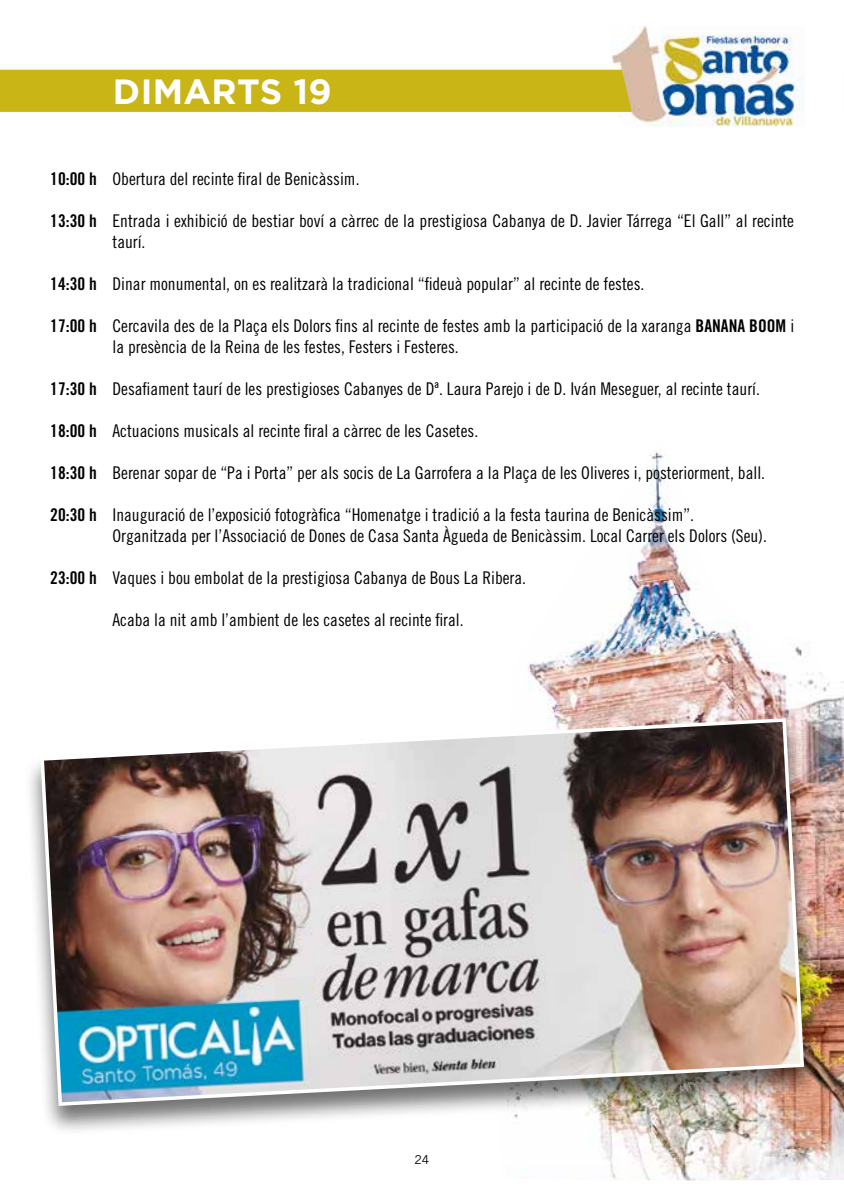
<style>
.page{position:relative;width:844px;height:1191px;background:#fff}
.page>*{position:absolute;margin:0;border:0;box-sizing:border-box;transform-origin:0 0}
.t1{font:700 35px "Gotham";letter-spacing:.01em;color:#fff}
.t2{font:17.5px/21px "Trade Gothic LT Std Cn 18";color:#000}
.t3{font:17.5px "Trade Gothic LT Std Bd Cn 20";color:#000}
.t4{font:12.25px "Trade Gothic LT Std";color:#000}
.s1{font-family:"Trade Gothic LT Std Bd Cn 20"}
</style>
<div class="page">
<img style="left:508px;top:450px;width:335px;height:730px">
<img style="left:610px;top:26px;width:192px;height:100px">
<div style="left:0;top:70px;width:631px;height:42px;background:#c9b516"></div>
<div style="left:24px;top:717px;width:795px;height:419px;background:#000;opacity:.55"></div>
<img style="left:38px;top:716px;width:767px;height:391px">
<h1 class="t1" style="left:113px;top:71px;width:220px">DIMARTS 19</h1>
<p class="t3" style="left:50px;top:168px;width:48px">10:00 h</p>
<p class="t3" style="left:50px;top:210px;width:48px">13:30 h</p>
<p class="t3" style="left:50px;top:273px;width:48px">14:30 h</p>
<p class="t3" style="left:50px;top:315px;width:48px">17:00 h</p>
<p class="t3" style="left:50px;top:378px;width:48px">17:30 h</p>
<p class="t3" style="left:50px;top:420px;width:48px">18:00 h</p>
<p class="t3" style="left:50px;top:462px;width:48px">18:30 h</p>
<p class="t3" style="left:50px;top:504px;width:48px">20:30 h</p>
<p class="t3" style="left:50px;top:567px;width:48px">23:00 h</p>
<p class="t2" style="left:112px;top:168px;width:248px">Obertura del recinte firal de Benicàssim.</p>
<p class="t2" style="left:112px;top:210px;width:683px">Entrada i exhibició de bestiar boví a càrrec de la prestigiosa Cabanya de D. Javier Tárrega “El Gall” al recinte taurí.</p>
<p class="t2" style="left:112px;top:273px;width:533px">Dinar monumental, on es realitzarà la tradicional “fideuà popular” al recinte de festes.</p>
<p class="t2" style="left:112px;top:315px;width:683px">Cercavila des de la Plaça els Dolors fins al recinte de festes amb la participació de la xaranga <span class="s1">BANANA BOOM</span> i la presència de la Reina de les festes, Festers i Festeres.</p>
<p class="t2" style="left:112px;top:378px;width:649px">Desafiament taurí de les prestigioses Cabanyes de Dª. Laura Parejo i de D. Iván Meseguer, al recinte taurí.</p>
<p class="t2" style="left:112px;top:420px;width:367px">Actuacions musicals al recinte firal a càrrec de les Casetes.</p>
<p class="t2" style="left:112px;top:462px;width:654px">Berenar sopar de “Pa i Porta” per als socis de La Garrofera a la Plaça de les Oliveres i, posteriorment, ball.</p>
<p class="t2" style="left:112px;top:504px;width:656px">Inauguració de l’exposició fotogràfica “Homenatge i tradició a la festa taurina de Benicàssim”.<br>Organitzada per l’Associació de Dones de Casa Santa Àgueda de Benicàssim. Local Carrer els Dolors (Seu).</p>
<p class="t2" style="left:112px;top:567px;width:415px">Vaques i bou embolat de la prestigiosa Cabanya de Bous La Ribera.</p>
<p class="t2" style="left:112px;top:609px;width:352px">Acaba la nit amb l’ambient de les casetes al recinte firal.</p>
<p class="t4" style="left:414px;top:1152px;width:16px">24</p>
</div>
